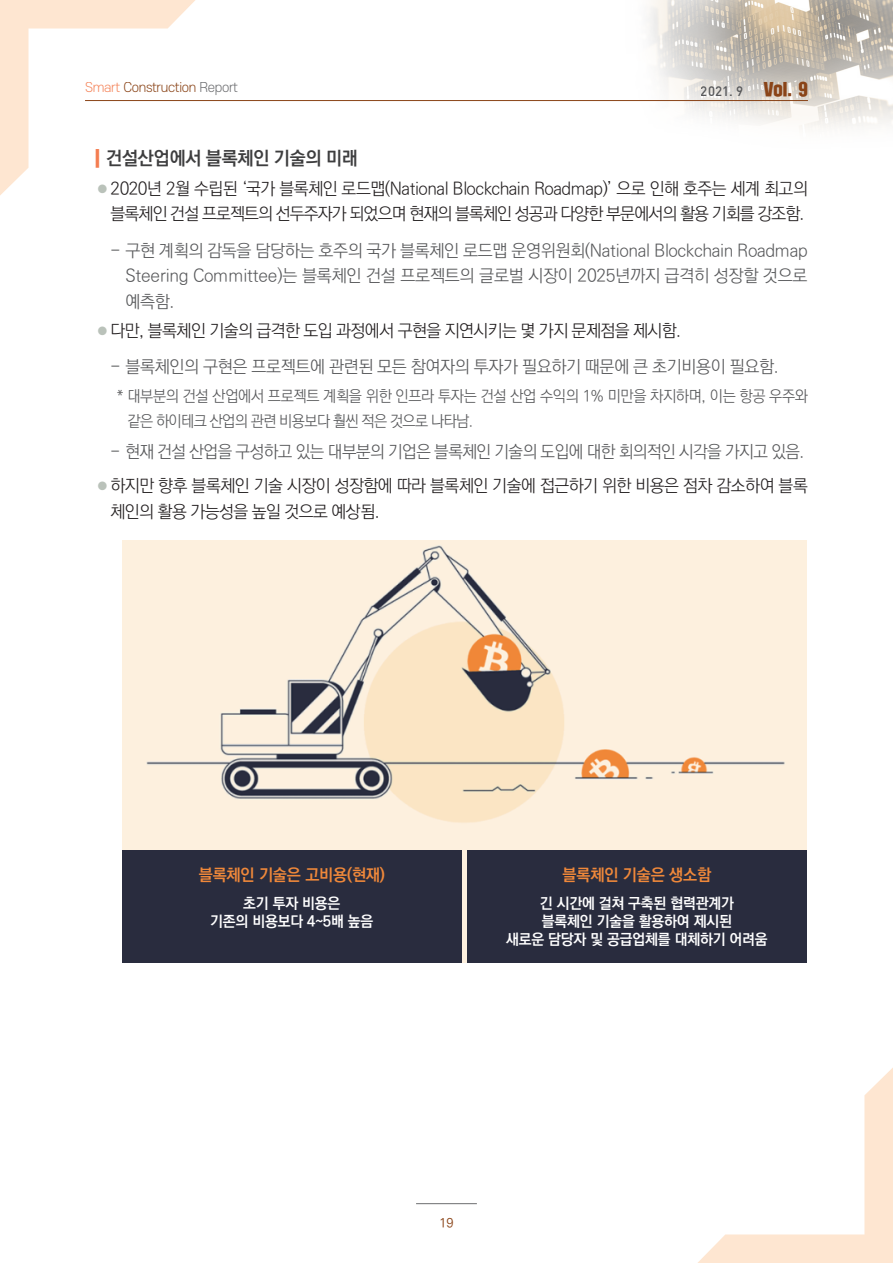
<style>
.page{position:relative;width:893px;height:1263px;background:#fff}
.page>*{position:absolute;margin:0;border:0;box-sizing:border-box;transform-origin:0 0}
.t1{font:700 18.75px "Ko Pub Dotum";letter-spacing:-.01em;color:#3e3e3f}
.t2{font:300 17.25px/25.5px "Ko Pub Dotum";letter-spacing:-.03em;color:#231f20;text-align:center}
.t3{font:300 17.25px/25.5px "Ko Pub Dotum";letter-spacing:-.02em;color:#57585a;text-align:justify}
.t4{font:700 16.5px "Ko Pub Dotum";letter-spacing:-.01em;color:#ef883a}
.t5{font:16.05px "SD Gd Gothic";color:#8a4418}
.t6{font:300 15.75px/25.5px "Ko Pub Dotum";letter-spacing:-.025em;color:#57585a}
.t7{font:700 15px/18px "Ko Pub Dotum";letter-spacing:-.01em;color:#fff;text-align:center}
.t8{font:13.5px "Dinmed";color:#57585a}
.t9{font:300 12.9px "S Core Dream 3";letter-spacing:-.025em;color:#8a4418}
.t10{font:500 12.75px "Ko Pub Dotum";color:#8a4418}
.s1{color:#f5855b}
.s2{color:#6c6d70}
.s3{font-family:"SD Gd Gothic";font-weight:400;color:#f47d51}
.s4{font-size:10.5px;color:#bac2ba}
</style>
<div class="page">
<svg style="left:0;top:0;width:196px;height:195px"></svg>
<svg style="left:698px;top:1068px;width:195px;height:195px"></svg>
<hr style="left:416px;top:1203px;width:61px;height:1px;background:#6c6d70">
<img style="left:611px;top:0;width:282px;height:129px">
<hr style="left:85px;top:100px;width:723px;height:1px;background:#8a4418">
<img style="left:122px;top:540px;width:685px;height:423px">
<div style="left:149px;top:819px;width:278px;height:53px;background:#fdf0de"></div>
<div style="left:506px;top:819px;width:279px;height:53px;background:#fdf0de"></div>
<div style="left:122px;top:851px;width:339px;height:112px;background:#292c3e"></div>
<div style="left:467px;top:851px;width:340px;height:112px;background:#292c3e"></div>
<p class="t9" style="left:85px;top:78px;width:155px"><span class="s1">Smart</span> Construction <span class="s2">Report</span></p>
<p class="t8" style="left:701px;top:82px;width:44px">2021. 9</p>
<p class="t5" style="left:764px;top:81px;width:45px">Vol. 9</p>
<p class="t1" style="left:94px;top:149px;width:266px"><span class="s3">|</span> 건설산업에서 블록체인 기술의 미래</p>
<p class="t2" style="left:98px;top:177px;width:712px"><span class="s4">●</span> 2020년 2월 수립된 ‘국가 블록체인 로드맵(National Blockchain Roadmap)’ 으로 인해 호주는 세계 최고의 블록체인 건설 프로젝트의 선두주자가 되었으며 현재의 블록체인 성공과 다양한 부문에서의 활용 기회를 강조함.</p>
<p class="t3" style="left:125px;top:238px;width:684px;text-indent:-15px">- 구현 계획의 감독을 담당하는 호주의 국가 블록체인 로드맵 운영위원회(National Blockchain Roadmap Steering Committee)는 블록체인 건설 프로젝트의 글로벌 시장이 2025년까지 급격히 성장할 것으로 예측함.</p>
<p class="t2" style="left:98px;top:319px;width:585px"><span class="s4">●</span> 다만, 블록체인 기술의 급격한 도입 과정에서 구현을 지연시키는 몇 가지 문제점을 제시함.</p>
<p class="t3" style="left:111px;top:355px;width:670px">- 블록체인의 구현은 프로젝트에 관련된 모든 참여자의 투자가 필요하기 때문에 큰 초기비용이 필요함.</p>
<p class="t6" style="left:128px;top:384px;width:682px;text-indent:-11px">* 대부분의 건설 산업에서 프로젝트 계획을 위한 인프라 투자는 건설 산업 수익의 1% 미만을 차지하며, 이는 항공 우주와 같은 하이테크 산업의 관련 비용보다 훨씬 적은 것으로 나타남.</p>
<p class="t3" style="left:111px;top:440px;width:695px">- 현재 건설 산업을 구성하고 있는 대부분의 기업은 블록체인 기술의 도입에 대한 회의적인 시각을 가지고 있음.</p>
<p class="t2" style="left:111px;top:474px;width:699px;text-align:left;text-indent:-13px"><span class="s4">●</span> 하지만 향후 블록체인 기술 시장이 성장함에 따라 블록체인 기술에 접근하기 위한 비용은 점차 감소하여 블록 체인의 활용 가능성을 높일 것으로 예상됨.</p>
<p class="t4" style="left:199px;top:866px;width:188px">블록체인 기술은 고비용(현재)</p>
<p class="t7" style="left:210px;top:894px;width:165px">초기 투자 비용은<br>기존의 비용보다 4~5배 높음</p>
<p class="t4" style="left:563px;top:866px;width:150px">블록체인 기술은 생소함</p>
<p class="t7" style="left:506px;top:894px;width:263px">긴 시간에 걸쳐 구축된 협력관계가<br>블록체인 기술을 활용하여 제시된<br>새로운 담당자 및 공급업체를 대체하기 어려움</p>
<p class="t10" style="left:439px;top:1216px;width:15px">19</p>
</div>
